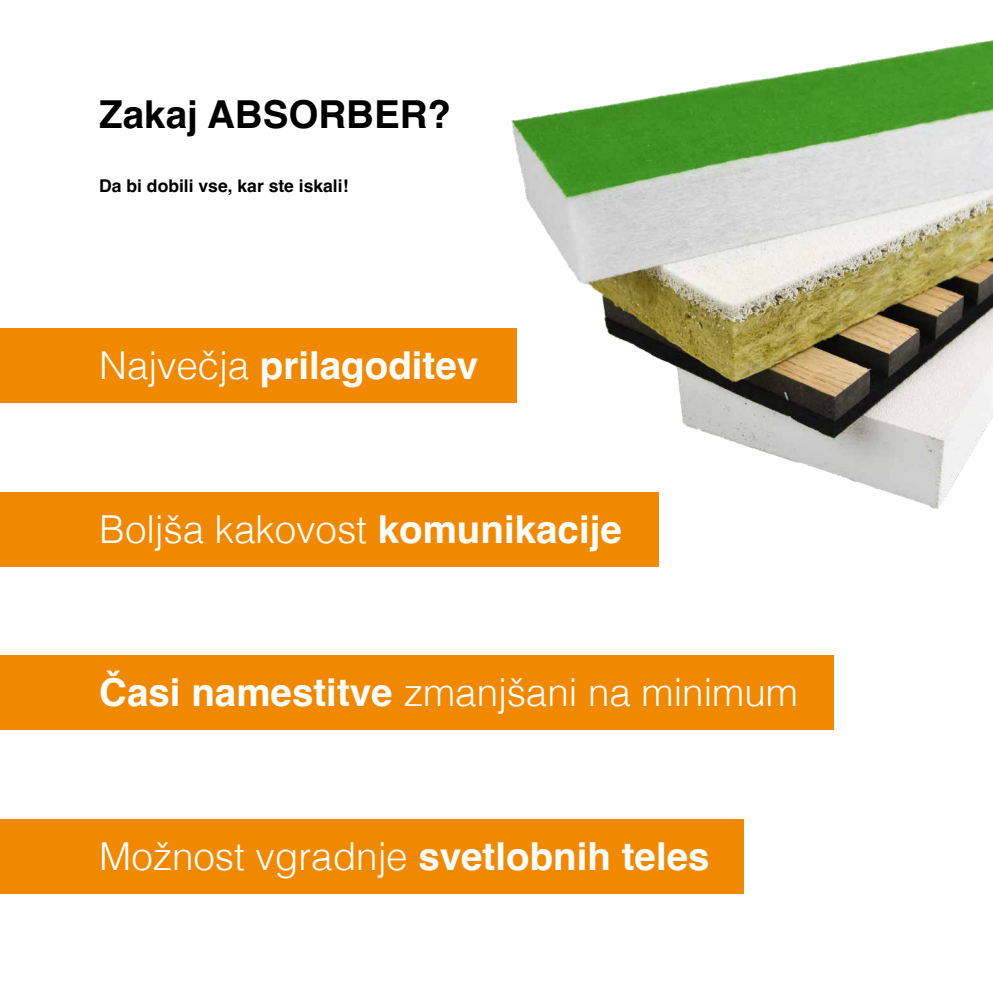
<style>
.page{position:relative;width:993px;height:993px;background:#fff}
.page>*{position:absolute;margin:0;border:0;box-sizing:border-box;transform-origin:0 0}
.t1{font:300 38.5px "Helvetica";color:#fff}
.t2{font:700 38.5px "Helvetica";color:#fff}
.t3{font:700 38.5px "Helvetica";color:#000}
.t4{font:700 17.5px "Helvetica";color:#000}
.s1{font-weight:300}
.s2{font-weight:700}
</style>
<div class="page">
<hr style="left:992px;top:0;width:1px;height:992px;background:#f08900">
<div style="left:0;top:491px;width:658px;height:75px;background:#f08900"></div>
<div style="left:0;top:328px;width:516px;height:74px;background:#f08900"></div>
<div style="left:0;top:655px;width:832px;height:74px;background:#f08900"></div>
<div style="left:0;top:819px;width:743px;height:74px;background:#f08900"></div>
<img style="left:499px;top:40px;width:493px;height:476px">
<p class="t3" style="left:99px;top:91px;width:353px">Zakaj ABSORBER?</p>
<p class="t4" style="left:99px;top:175px;width:251px">Da bi dobili vse, kar ste iskali!</p>
<p class="t2" style="left:99px;top:341px;width:380px"><span class="s1">Največja</span> prilagoditev</p>
<p class="t1" style="left:99px;top:496px;width:524px">Boljša kakovost <span class="s2">komunikacije</span></p>
<p class="t1" style="left:99px;top:659px;width:699px"><span class="s2">Časi namestitve</span> zmanjšani na minimum</p>
<p class="t1" style="left:99px;top:823px;width:611px">Možnost vgradnje <span class="s2">svetlobnih teles</span></p>
</div>
